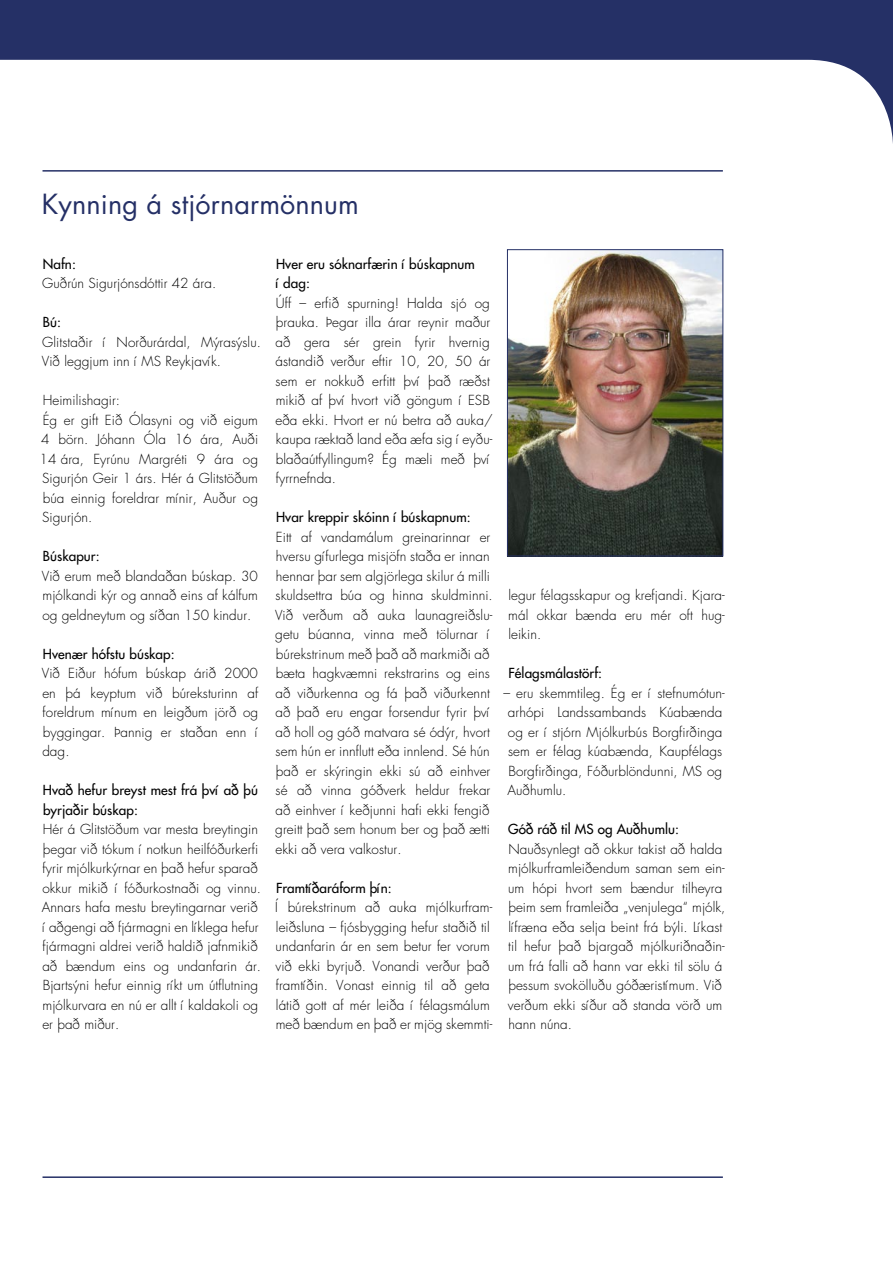
<style>
.page{position:relative;width:893px;height:1263px;background:#fff}
.page>*{position:absolute;margin:0;border:0;box-sizing:border-box;transform-origin:0 0}
.t1{font:27px "Futura";letter-spacing:.005em;color:#253066}
.t2{font:300 13.5px/19.5px "Futura";letter-spacing:.005em;color:#000}
.t3{font:13.5px/19.5px "Futura";letter-spacing:.005em;color:#000}
</style>
<div class="page">
<svg style="left:0;top:0;width:893px;height:172px"></svg>
<img style="left:509px;top:251px;width:212px;height:303px">
<div style="left:507px;top:249px;width:216px;height:307px;border:1px solid #253066"></div>
<hr style="left:43px;top:170px;width:680px;height:2px;background:#253066">
<hr style="left:43px;top:1176px;width:680px;height:2px;background:#253066">
<h1 class="t1" style="left:42px;top:186px;width:319px">Kynning á stjórnarmönnum</h1>
<p class="t3" style="left:43px;top:254px;width:35px">Nafn:</p>
<p class="t2" style="left:42px;top:273px;width:175px">Guðrún Sigurjónsdóttir 42 ára.</p>
<p class="t3" style="left:43px;top:312px;width:20px">Bú:</p>
<p class="t2" style="left:42px;top:332px;width:221px">Glitstaðir í Norðurárdal, Mýrasýslu.<br>Við leggjum inn í MS Reykjavík.</p>
<p class="t2" style="left:40px;top:390px;width:220px">Heimilishagir:<br>Ég er gift Eið Ólasyni og við eigum<br>4 börn. Jóhann Óla 16 ára, Auði<br>14 ára, Eyrúnu Margréti 9 ára og<br>Sigur-jón Geir 1 árs. Hér á Glitstöð-um búa einnig foreldrar mínir, Auður og<br>Sigurjón.</p>
<p class="t3" style="left:43px;top:546px;width:58px">Búskapur:</p>
<p class="t2" style="left:42px;top:566px;width:218px;text-align:justify">Við erum með blandaðan búskap. 30 mjólkandi kýr og annað eins af kálfum og geldneytum og síðan 150 kindur.</p>
<p class="t3" style="left:43px;top:644px;width:133px">Hvenær hófstu búskap:</p>
<p class="t2" style="left:42px;top:663px;width:218px;text-align:justify">Við Eiður hófum búskap árið 2000 en þá keyptum við búreksturinn af foreldrum mínum en leigðum jörð og byggingar. Þannig er staðan enn í dag.</p>
<p class="t3" style="left:43px;top:780px;width:216px">Hvað hefur breyst mest frá því að þú byrjaðir búskap:</p>
<p class="t2" style="left:42px;top:819px;width:221px">Hér á Glitstöðum var mesta breytingin þegar við tókum í notkun heilfóðurkerfi fyrir mjólkurkýrnar en það hefur sparað okkur mikið í fóðurkostnaði og vinnu.<br>Annars hafa mestu breytingarnar verið í aðgengi að fjármagni en líklega hefur fjármagni aldrei verið haldið jafnmikið að bændum eins og undanfarin ár.<br>Bjartsýni hefur einnig ríkt um útflutning mjólkurvara en nú er allt í kaldakoli og er það miður.</p>
<p class="t3" style="left:276px;top:254px;width:201px">Hver eru sóknarfærin í búskapnum í dag:</p>
<p class="t2" style="left:276px;top:293px;width:219px">Úff – erfið spurning! Halda sjó og þrauka. Þegar illa árar reynir maður að gera sér grein fyrir hvernig ástandið verður eftir 10, 20, 50 ár sem er nokkuð erfitt því það ræðst mikið af því hvort við göngum í ESB eða ekki. Hvort er nú betra að auka/ kaupa ræktað land eða æfa sig í eyðu&shy;blaðaútfyllingum? Ég mæli með því fyrrnefnda.</p>
<p class="t3" style="left:276px;top:507px;width:196px">Hvar kreppir skóinn í búskapnum:</p>
<p class="t2" style="left:275px;top:527px;width:219px">Eitt af vandamálum greinarinnar er hversu gífurlega misjöfn staða er inn-an hennar þar sem algjörlega skilur á milli skuldsettra búa og hinna skuld- minni.<br>Við verðum að auka launa-greiðslu&shy;getu búanna, vinna með töl- urnar í búrekstrinum með það að mark--miði að bæta hagkvæmni rekstr-arins og eins að viðurkenna og fá það viðurkennt að það eru engar for-sendur fyrir því að holl og góð matvara sé ódýr, hvort sem hún er innflutt eða innlend. Sé hún það er skýringin ekki sú að einhver sé að vinna góðverk heldur frekar að einhver í keðjunni hafi ekki fengið greitt það sem honum ber og það ætti ekki að vera valkostur.</p>
<p class="t3" style="left:276px;top:878px;width:117px">Framtíðaráform þín:</p>
<p class="t2" style="left:275px;top:897px;width:218px">Í búrekstrinum að auka mjólkur-fram&shy;leiðsluna – fjósbygging hefur staðið til undanfarin ár en sem betur fer vorum við ekki byrjuð. Vonandi verður það framtíðin. Vonast einnig til að geta látið gott af mér leiða í félagsmálum með bændum en það er mjög skemmti-</p>
<p class="t2" style="left:508px;top:585px;width:218px;text-align:justify">legur félagsskapur og krefjandi. Kjara&shy;mál okkar bænda eru mér oft hug&shy;leikin.</p>
<p class="t3" style="left:508px;top:663px;width:95px">Félagsmálastörf:</p>
<p class="t2" style="left:503px;top:683px;width:223px">– eru skemmtileg. Ég er í stefnu- mót-un&shy;ar-hópi Landssambands Kúabænda og er í stjórn Mjólkurbús Borgfirðinga sem er félag kúabænda, Kaupfélags Borg-firð-inga, Fóðurblöndunni, MS og Auð-humlu.</p>
<p class="t3" style="left:508px;top:819px;width:172px">Góð ráð til MS og Auðhumlu:</p>
<p class="t2" style="left:508px;top:839px;width:219px">Nauðsynlegt að okkur takist að halda mjólkurframleiðendum saman sem ein&shy;um hópi hvort sem bændur tilheyra þeim sem framleiða „venjulega“ mjólk, líf-ræna eða selja beint frá býli. Líkast til hefur það bjargað mjólkuriðnaðin&shy;um frá falli að hann var ekki til sölu á þessum svokölluðu góðæristímum. Við verðum ekki síður að standa vörð um hann núna.</p>
</div>
